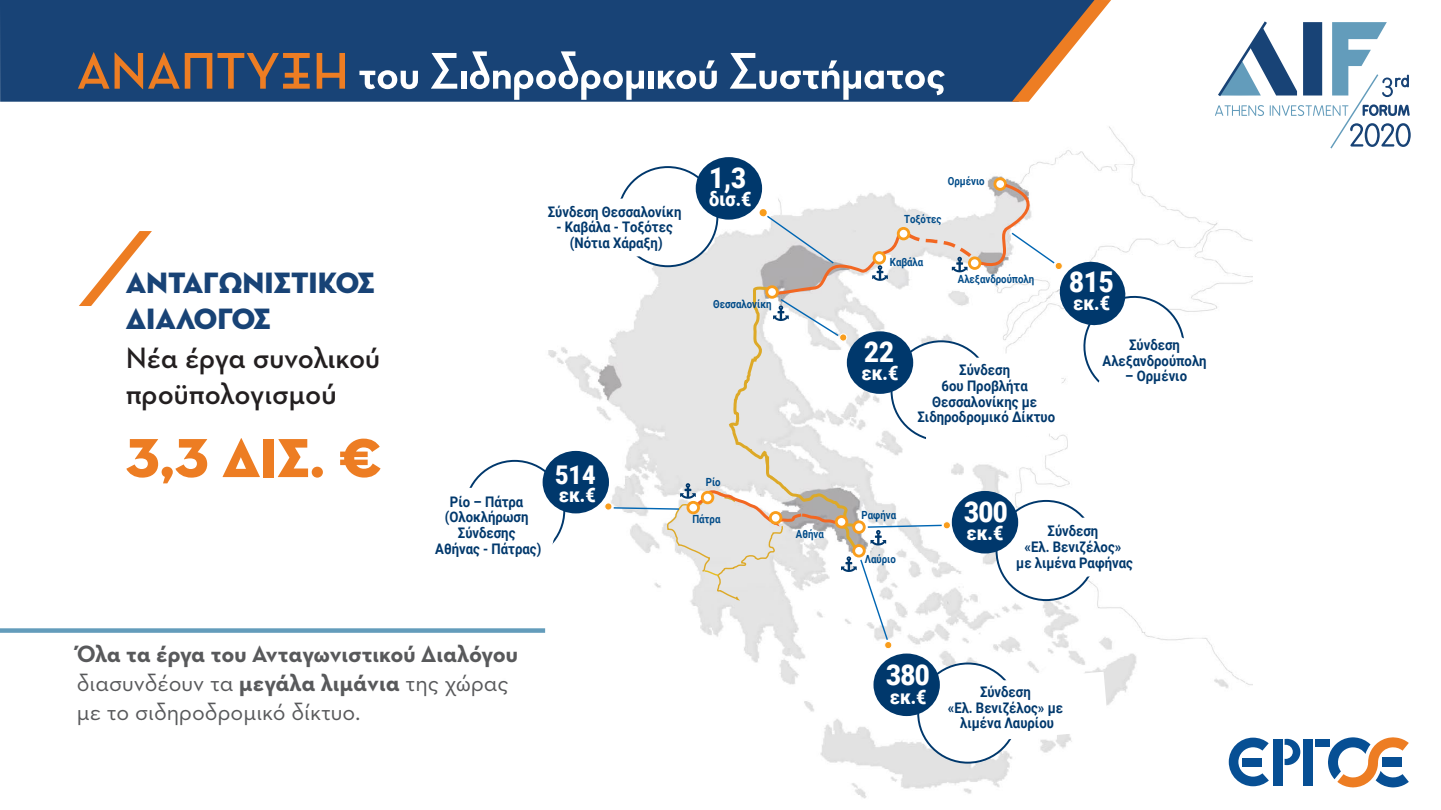
<style>
.page{position:relative;width:1441px;height:810px;background:#fff}
.page>*{position:absolute;margin:0;border:0;box-sizing:border-box;transform-origin:0 0}
.t1{font:55.95px "Neutraface Display Titling";color:#ed7d23}
.t2{font:700 52.5px "Neutraface Display";color:#fff}
.t3{font:600 30px/36px "Neutraface Text";letter-spacing:-.005em;color:#231f20}
.t4{font:30px/36px "Neutraface Display Titling";color:#184376}
.t5{font:900 28.65px "Roboto";letter-spacing:-.025em;color:#fff;scale:.9 1}
.t6{font:900 25.8px "Roboto";color:#fff;scale:.9 1}
.t7{font:700 24px/28.8px "Neutraface Text";color:#58595b}
.t8{font:900 19.95px "Roboto";color:#fff;scale:.9 1}
.t9{font:700 14.55px/15.8px "Roboto";color:#00386c;text-align:center;scale:.9 1}
.t10{font:700 11.25px "Roboto";color:#004b88;scale:.86 1}
.s1{color:#ed7d23}
.s2{font-weight:400}
</style>
<div class="page">
<div style="left:0;top:0;width:1011px;height:102px;background:#184376"></div>
<svg style="left:1328px;top:737px;width:80px;height:50px"></svg>
<div style="left:1381px;top:757px;width:20px;height:10px;background:#074f94"></div>
<svg style="left:1252px;top:738px;width:16px;height:48px"></svg>
<div style="left:1242px;top:758px;width:19px;height:9px;background:#074f94"></div>
<div style="left:1272px;top:739px;width:10px;height:46px;background:#074f94"></div>
<svg style="left:1284px;top:739px;width:16px;height:26px"></svg>
<div style="left:1302px;top:739px;width:10px;height:46px;background:#074f94"></div>
<div style="left:1314px;top:739px;width:15px;height:8px;background:#074f94"></div>
<svg style="left:1245px;top:21px;width:165px;height:127px"></svg>
<svg style="left:1011px;top:0;width:100px;height:52px"></svg>
<svg style="left:79px;top:231px;width:73px;height:75px"></svg>
<img style="left:332px;top:52px;width:920px;height:747px">
<div style="left:618px;top:167px;width:99px;height:99px;background:#fff;border-radius:50%"></div>
<div style="left:695px;top:157px;width:67px;height:63px;background:#00386c;border-radius:50%"></div>
<div style="left:918px;top:664px;width:99px;height:99px;background:#fff;border-radius:50%"></div>
<div style="left:873px;top:654px;width:66px;height:62px;background:#00386c;border-radius:50%"></div>
<svg style="left:994px;top:672px;width:114px;height:73px"></svg>
<div style="left:993px;top:177px;width:13px;height:14px;border:3px solid #f99d1c;border-radius:50%"></div>
<svg style="left:376px;top:181px;width:859px;height:468px"></svg>
<div style="left:0;top:628px;width:545px;height:5px;background:#639cbb"></div>
<h2 class="t2" style="left:77px;top:34px;width:870px"><span class="s1">ΑΝΑΠΤΥΞΗ</span> του Σιδηροδρομικού Συστήματος</h2>
<h3 class="t4" style="left:126px;top:263px;width:250px">Ανταγωνιστικός<br>Διάλογος</h3>
<h3 class="t3" style="left:126px;top:337px;width:256px">Νέα έργα συνολικού προϋπολογισμού</h3>
<h1 class="t1" style="left:126px;top:413px;width:257px">3,3 δισ. €</h1>
<p class="t9" style="left:548px;top:203px;width:150px">Σύνδεση Θεσσαλονίκη</p>
<p class="t9" style="left:556px;top:219px;width:131px">- Καβάλα - Τοξότες (Νότια Χάραξη)</p>
<h3 class="t5" style="left:709px;top:158px;width:42px">1,3</h3>
<h3 class="t8" style="left:709px;top:185px;width:48px">δισ.€</h3>
<p class="t10" style="left:713px;top:297px;width:69px">Θεσσαλονίκη</p>
<p class="t10" style="left:947px;top:173px;width:44px">Ορμένιο</p>
<p class="t10" style="left:903px;top:211px;width:45px">Τοξότες</p>
<p class="t10" style="left:889px;top:254px;width:40px">Kαβάλα</p>
<p class="t10" style="left:957px;top:271px;width:90px">Αλεξανδρούπολη</p>
<h3 class="t5" style="left:864px;top:332px;width:35px">22</h3>
<h3 class="t8" style="left:861px;top:359px;width:42px">εκ.€</h3>
<p class="t9" style="left:917px;top:361px;width:154px">Σύνδεση<br>6ου Προβλήτα<br>Θεσσαλονίκης με<br>Σιδηροδρομικό ∆ίκτυο</p>
<h3 class="t5" style="left:1068px;top:262px;width:51px">815</h3>
<h3 class="t8" style="left:1073px;top:289px;width:42px">εκ.€</h3>
<p class="t9" style="left:1102px;top:336px;width:117px">Σύνδεση<br>Αλεξανδρούπολη</p>
<p class="t9" style="left:1125px;top:368px;width:70px">– Ορμένιο</p>
<h3 class="t6" style="left:555px;top:456px;width:46px">514</h3>
<p class="t10" style="left:705px;top:475px;width:19px">Ρίο</p>
<h3 class="t8" style="left:559px;top:480px;width:42px">εκ.€</h3>
<p class="t9" style="left:450px;top:493px;width:83px">Ρίο – Πάτρα</p>
<p class="t9" style="left:435px;top:509px;width:119px">(Ολοκλήρωση<br>Σύνδεσης<br>Αθήνας - Πάτρας)</p>
<h3 class="t5" style="left:964px;top:492px;width:50px">300</h3>
<p class="t10" style="left:861px;top:507px;width:42px">Ραφήνα</p>
<p class="t10" style="left:692px;top:511px;width:34px">Πάτρα</p>
<h3 class="t8" style="left:966px;top:519px;width:42px">εκ.€</h3>
<p class="t9" style="left:1016px;top:523px;width:131px">Σύνδεση<br>«Ελ. Βενιζέλος»<br>με λιμένα Ραφήνας</p>
<p class="t10" style="left:795px;top:526px;width:34px">Αθήνα</p>
<p class="t10" style="left:864px;top:551px;width:38px">Λαύριο</p>
<h3 class="t7" style="left:77px;top:638px;width:442px">Όλα τα έργα του Ανταγωνιστικού Διαλόγου <span class="s2">διασυνδέουν τα</span> μεγάλα λιμάνια <span class="s2">της χώρας με το σιδηροδρομικό δίκτυο.</span></h3>
<h3 class="t5" style="left:886px;top:654px;width:50px">380</h3>
<h3 class="t8" style="left:889px;top:683px;width:42px">εκ.€</h3>
<p class="t9" style="left:947px;top:683px;width:130px">Σύνδεση<br>«Ελ. Βενιζέλος» με λιμένα Λαυρίου</p>
</div>
